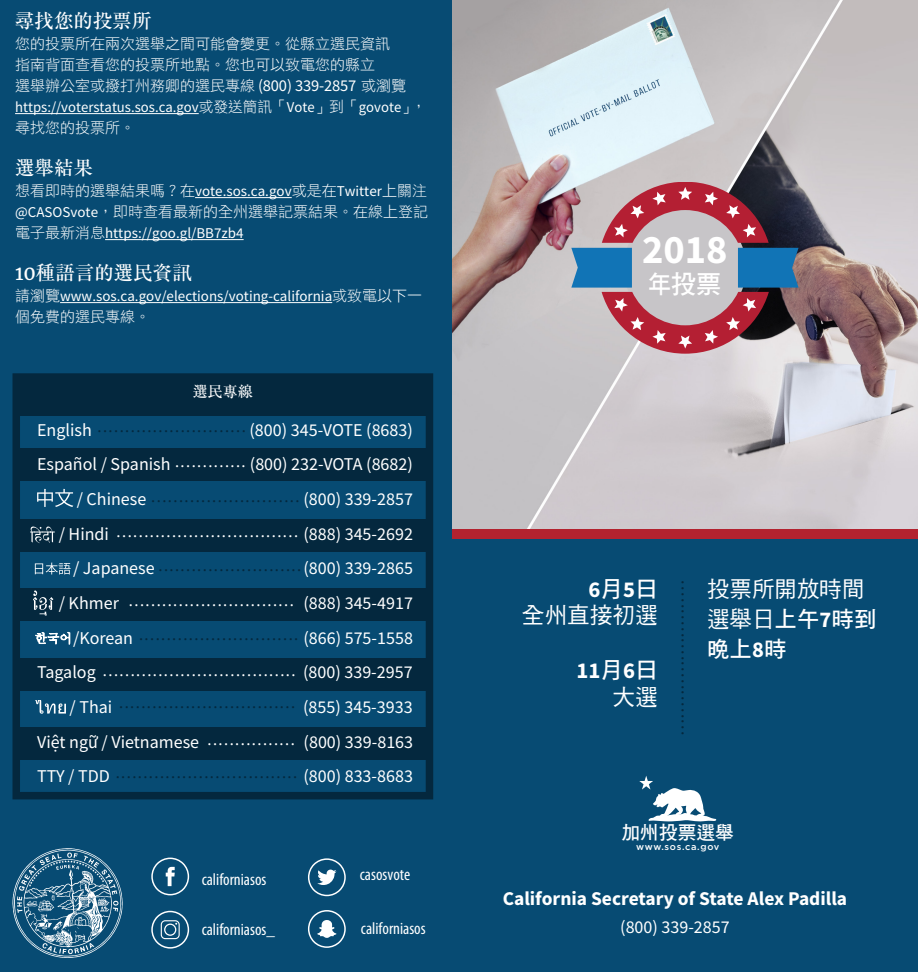
<style>
.page{position:relative;width:918px;height:972px;background:#074b73}
.page>*{position:absolute;margin:0;border:0;box-sizing:border-box;transform-origin:0 0}
.t1{font:700 40.5px "Source Sans Pro";color:#fff}
.t2{font:25.5px "DF Hei Std W7";color:#fff;scale:.9 1}
.Statewide_Election{font:700 22.65px "Source Sans Pro";color:#fff}
.Statewide_Election-2{font:22.65px "DF Hei Std W5";color:#fff}
.t3{font:22.5px/30px "DF Hei Std W7";color:#fff}
.t4{font:22.5px "DF Hei Std W5";color:#fff}
.t5{font:700 19.5px "Source Sans Pro";color:#fff}
.t6{font:19.5px "Minion Pro";color:#04283e}
.Subhd{font:19.5px "Old Newspapers Sung";color:#fff}
.t7{font:18.75px "DF Hei Std W7";color:#fff}
.t8{font:18px "Source Sans Pro";color:#fff}
.t9{font:18px "Minion Pro";color:#04283e}
.t10{font:18px "Minion Pro";color:#fff}
.t11{font:condensed 16.95px "Myriad Pro";color:#fff}
.Body{font:15px/21px "DF Hei Std W3";color:#fff}
.Body-2{font:15px/21px "Source Sans Pro";color:#fff;text-align:justify}
.Subhd-2{font:15px/21px "Source Sans Pro";color:#fff}
.t12{font:15px "Old Newspapers Sung";color:#fff}
.t13{font:500 9.3px "Gotham";letter-spacing:.075em;color:#fff}
.s1{font-family:"Source Sans Pro";font-size:16.5px}
.s2{font-family:"Source Sans Pro"}
.s3{font-family:"DF Hei Std W3"}
.s4{font-family:"Merriweather"}
.s5{font-family:"DF Hei Std W7";font-weight:400}
.s6{font-family:"DF Hei Std W5"}
.s7{font-family:"Source Sans Pro";font-weight:700}
</style>
<div class="page">
<img style="left:452px;top:0;width:466px;height:529px">
<div style="left:452px;top:529px;width:466px;height:9px;background:#b3222f"></div>
<div style="left:13px;top:373px;width:420px;height:426px;border:8px solid #04283e"></div>
<div style="left:18px;top:378px;width:409px;height:38px;background:#04283e"></div>
<div style="left:18px;top:449px;width:409px;height:32px;background:#04283e"></div>
<div style="left:18px;top:520px;width:409px;height:32px;background:#04283e"></div>
<div style="left:18px;top:588px;width:409px;height:32px;background:#04283e"></div>
<div style="left:18px;top:658px;width:409px;height:32px;background:#04283e"></div>
<div style="left:18px;top:728px;width:409px;height:32px;background:#04283e"></div>
<svg style="left:151px;top:858px;width:38px;height:37px"></svg>
<svg style="left:308px;top:858px;width:38px;height:38px"></svg>
<svg style="left:151px;top:911px;width:38px;height:38px"></svg>
<svg style="left:308px;top:910px;width:38px;height:38px"></svg>
<hr style="left:15px;top:113px;width:184px;height:1px;background:#fff">
<hr style="left:195px;top:197px;width:97px;height:1px;background:#fff">
<hr style="left:105px;top:239px;width:139px;height:1px;background:#fff">
<hr style="left:60px;top:302px;width:272px;height:1px;background:#fff">
<svg style="left:35px;top:631px;width:35px;height:14px"></svg>
<svg style="left:36px;top:700px;width:30px;height:14px"></svg>
<svg style="left:33px;top:590px;width:20px;height:26px"></svg>
<svg style="left:35px;top:563px;width:36px;height:12px"></svg>
<svg style="left:30px;top:527px;width:25px;height:16px"></svg>
<svg style="left:37px;top:489px;width:36px;height:18px"></svg>
<svg style="left:12px;top:848px;width:111px;height:110px"></svg>
<svg style="left:571px;top:182px;width:228px;height:172px;background:#9a8190"></svg>
<svg style="left:639px;top:776px;width:78px;height:46px"></svg>
<p class="Subhd" style="left:15px;top:11px;width:138px">尋找您的投票所</p>
<p class="Body" style="left:15px;top:33px;width:413px">您的投票所在兩次選舉之間可能會變更。從縣立選民資訊<br>指南背面查看您的投票所地點。您也可以致電您的縣立<br>選舉辦公室或撥打州務卿的選民專線 <span class="s1">(800) 339-2857</span> 或瀏覽<span class="s2">https://voterstatus.sos.ca.gov</span>或發送簡訊「<span class="s2">Vote</span>」到「<span class="s2">govote</span>」，尋找您的投票所。</p>
<p class="Subhd" style="left:15px;top:158px;width:79px">選舉結果</p>
<p class="Body-2" style="left:15px;top:181px;width:415px"><span class="s3">想看即時的選舉結果嗎？在</span>vote.sos.ca.gov<span class="s3">或是在</span>Twitter<span class="s3">上關注</span>@CASOSvote<span class="s3">，即時查看最新的全州選舉記票結果。在線上登記電子最新消息</span>https://goo.gl/BB7zb4</p>
<p class="Subhd" style="left:15px;top:263px;width:178px"><span class="s4">10</span>種語言的選民資訊</p>
<p class="Subhd-2" style="left:15px;top:286px;width:409px"><span class="s3">請瀏覽</span>www.sos.ca.gov/elections/voting-california<span class="s3">或致電以下一個免費的選民專線。</span></p>
<p class="t12" style="left:193px;top:384px;width:61px">選民專線</p>
<p class="t8" style="left:37px;top:418px;width:56px">English</p>
<p class="t8" style="left:249px;top:418px;width:165px">(800) 345-VOTE (8683)</p>
<p class="t8" style="left:37px;top:453px;width:135px">Español / Spanish</p>
<p class="t8" style="left:250px;top:453px;width:165px">(800) 232-VOTA (8682)</p>
<p class="t8" style="left:77px;top:488px;width:71px">/ Chinese</p>
<p class="t8" style="left:303px;top:488px;width:111px">(800) 339-2857</p>
<p class="t8" style="left:59px;top:522px;width:52px">/ Hindi</p>
<p class="t8" style="left:303px;top:522px;width:111px">(888) 345-2692</p>
<p class="t8" style="left:73px;top:557px;width:83px">/ Japanese</p>
<p class="t8" style="left:303px;top:557px;width:111px">(800) 339-2865</p>
<p class="t8" style="left:59px;top:592px;width:62px">/ Khmer</p>
<p class="t8" style="left:303px;top:592px;width:111px">(888) 345-4917</p>
<p class="t8" style="left:73px;top:626px;width:62px">/Korean</p>
<p class="t8" style="left:303px;top:626px;width:111px">(866) 575-1558</p>
<p class="t8" style="left:37px;top:661px;width:60px">Tagalog</p>
<p class="t8" style="left:303px;top:661px;width:111px">(800) 339-2957</p>
<p class="t8" style="left:70px;top:695px;width:44px">/ Thai</p>
<p class="t8" style="left:303px;top:695px;width:111px">(855) 345-3933</p>
<p class="t8" style="left:37px;top:730px;width:164px">Việt ngữ / Vietnamese</p>
<p class="t8" style="left:304px;top:730px;width:111px">(800) 339-8163</p>
<p class="t8" style="left:37px;top:765px;width:74px">TTY / TDD</p>
<p class="t8" style="left:303px;top:765px;width:111px">(800) 833-8683</p>
<p class="t9" style="left:98px;top:414px;width:150px">...........................</p>
<p class="t10" style="left:175px;top:449px;width:72px">.............</p>
<p class="t9" style="left:151px;top:484px;width:150px">...........................</p>
<p class="t10" style="left:117px;top:519px;width:183px">.................................</p>
<p class="t9" style="left:158px;top:553px;width:144px">..........................</p>
<p class="t10" style="left:129px;top:589px;width:166px">..............................</p>
<p class="t9" style="left:139px;top:623px;width:161px">.............................</p>
<p class="t10" style="left:103px;top:658px;width:194px">...................................</p>
<p class="t9" style="left:119px;top:690px;width:177px">................................</p>
<p class="t10" style="left:208px;top:727px;width:89px">................</p>
<p class="t9" style="left:116px;top:760px;width:183px">.................................</p>
<p class="t11" style="left:202px;top:869px;width:66px">californiasos</p>
<p class="t11" style="left:202px;top:919px;width:75px">californiasos_</p>
<p class="t11" style="left:360px;top:865px;width:52px">casosvote</p>
<p class="t11" style="left:361px;top:918px;width:66px">californiasos</p>
<p class="t1" style="left:642px;top:222px;width:87px">2018</p>
<p class="t2" style="left:648px;top:270px;width:83px">年投票</p>
<p class="Statewide_Election" style="left:589px;top:575px;width:71px">6<span class="s5">月</span>5<span class="s5">日</span></p>
<p class="Statewide_Election-2" style="left:522px;top:603px;width:138px">全州直接初選</p>
<p class="Statewide_Election" style="left:577px;top:655px;width:83px">11<span class="s5">月</span>6<span class="s5">日</span></p>
<p class="Statewide_Election-2" style="left:612px;top:684px;width:47px">大選</p>
<p class="t6" style="left:701px;top:580px;width:157px;rotate:90deg">...........................</p>
<p class="t4" style="left:707px;top:577px;width:159px">投票所開放時間</p>
<p class="t3" style="left:707px;top:603px;width:171px"><span class="s6">選舉日</span>上午<span class="s7">7</span>時到晚上<span class="s7">8</span>時</p>
<p class="t7" style="left:622px;top:822px;width:114px">加州投票選舉</p>
<p class="t13" style="left:636px;top:842px;width:85px">www.sos.ca.gov</p>
<p class="t5" style="left:503px;top:885px;width:346px">California Secretary of State Alex Padilla</p>
<p class="t8" style="left:620px;top:915px;width:111px">(800) 339-2857</p>
</div>
